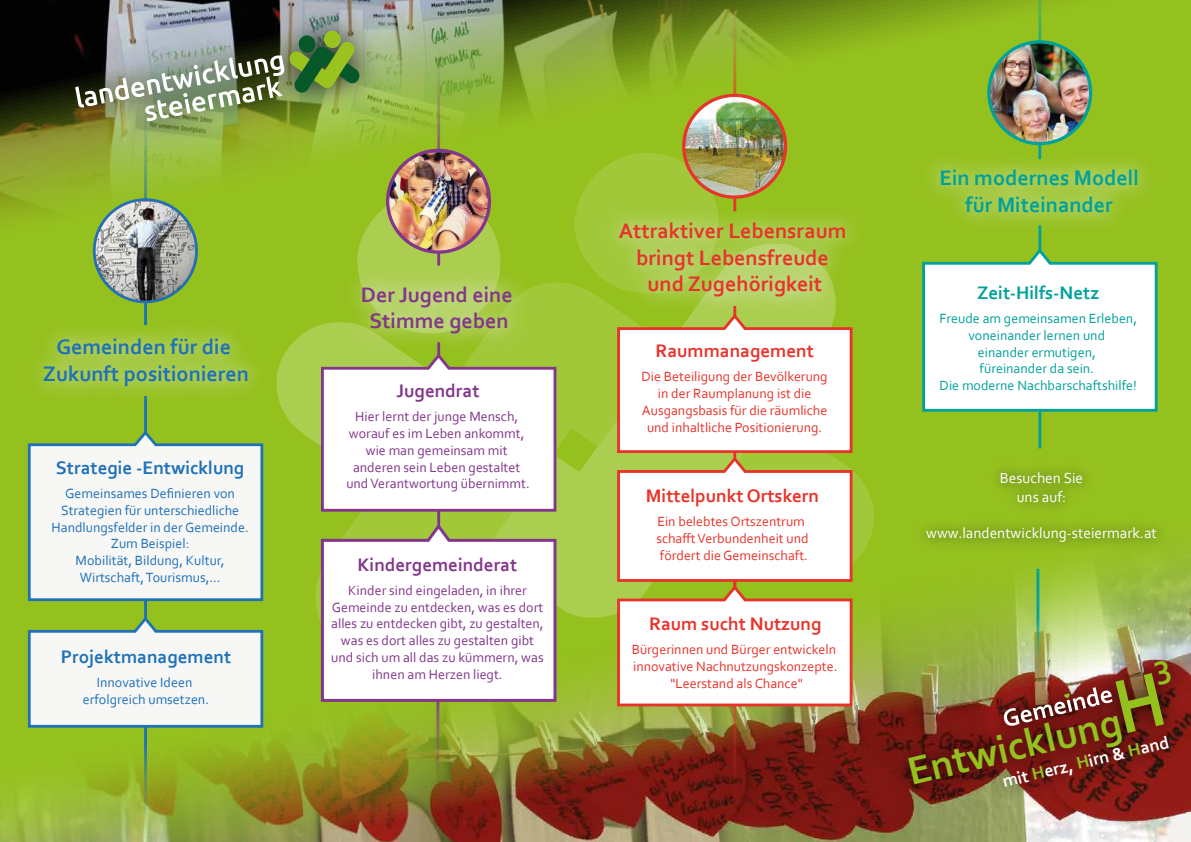
<style>
.page{position:relative;width:1191px;height:842px;background:#fff}
.page>*{position:absolute;margin:0;border:0;box-sizing:border-box;transform-origin:0 0}
.t1{font:700 40.8px "Corbel";color:#95c11f}
.t2{font:700 22px/26.4px "Corbel";color:#e7342b;text-align:center}
.t3{font:700 22px/26.4px "Corbel";color:#1f71b8;text-align:center}
.t4{font:700 22px/26.4px "Corbel";color:#00a19b;text-align:center}
.t5{font:700 22px/26.4px "Corbel";color:#83368c;text-align:center}
.t6{font:700 19px "Corbel";color:#e7342b}
.t7{font:700 19px "Corbel";color:#1f71b8}
.t8{font:700 19px "Corbel";color:#83368c}
.t9{font:700 19px "Corbel";color:#00a19b}
.t10{font:700 17.9px "Corbel";color:#fff}
.t11{font:15.3px/18.3px "Corbel";color:#fff;text-align:center}
.t12{font:14px/16.8px "Corbel";color:#83368c;text-align:center}
.t13{font:14px/16.8px "Corbel";color:#e7342b;text-align:center}
.t14{font:14px/16.8px "Corbel";color:#1f71b8;text-align:center}
.t15{font:14px/16.8px "Corbel";color:#00a19b;text-align:center}
.s1{color:#95c11f}
</style>
<div class="page">
<img style="left:0;top:0;width:1191px;height:842px">
<svg style="left:315px;top:513px;width:300px;height:144px;background:#98c226"></svg>
<svg style="left:482px;top:242px;width:133px;height:377px;background:#a5ca41"></svg>
<svg style="left:574px;top:153px;width:144px;height:140px;background:#9fc231"></svg>
<hr style="left:144px;top:79px;width:3px;height:246px;background:#fff">
<hr style="left:437px;top:29px;width:3px;height:237px;background:#fff">
<hr style="left:733px;top:0;width:3px;height:211px;background:#fff">
<hr style="left:1038px;top:0;width:3px;height:159px;background:#fff">
<hr style="left:1038px;top:225px;width:3px;height:223px;background:#00a19b">
<hr style="left:1036px;top:569px;width:3px;height:118px;background:#fff">
<hr style="left:733px;top:562px;width:3px;height:266px;background:#fff">
<hr style="left:436px;top:612px;width:3px;height:206px;background:#fff">
<hr style="left:437px;top:342px;width:3px;height:279px;background:#83368c">
<hr style="left:144px;top:396px;width:3px;height:313px;background:#1f71b8">
<hr style="left:144px;top:681px;width:3px;height:160px;background:#fff">
<img style="left:685px;top:96px;width:99px;height:100px;border-radius:50px">
<div style="left:987px;top:40px;width:105px;height:105px;border:3px solid #00a19b;border-radius:50%"></div>
<img style="left:990px;top:43px;width:99px;height:99px;border-radius:50px">
<img style="left:389px;top:152px;width:99px;height:37px">
<div style="left:93px;top:198px;width:105px;height:105px;border:3px solid #1f71b8;border-radius:50%"></div>
<img style="left:96px;top:201px;width:99px;height:99px">
<svg style="left:276px;top:189px;width:282px;height:324px"></svg>
<svg style="left:319px;top:521px;width:239px;height:182px"></svg>
<svg style="left:615px;top:322px;width:259px;height:386px"></svg>
<svg style="left:920px;top:246px;width:239px;height:167px"></svg>
<svg style="left:26px;top:428px;width:239px;height:174px"></svg>
<svg style="left:26px;top:614px;width:239px;height:115px"></svg>
<img style="left:909px;top:454px;width:265px;height:123px">
<img style="left:335px;top:258px;width:208px;height:101px">
<img style="left:17px;top:310px;width:257px;height:102px">
<img style="left:593px;top:195px;width:283px;height:127px">
<img style="left:914px;top:142px;width:250px;height:101px">
<img style="left:878px;top:622px;width:313px;height:198px">
<img style="left:38px;top:0;width:358px;height:158px">
<img style="left:75px;top:31px;width:284px;height:90px">
<img style="left:1004px;top:659px;width:168px;height:74px">
<h2 class="t3" style="left:43px;top:333px;width:208px">Gemeinden für die<br>Zukunft positionieren</h2>
<h3 class="t7" style="left:56px;top:456px;width:190px">Strategie -Entwicklung</h3>
<p class="t14" style="left:51px;top:485px;width:199px">Gemeinsames Definieren von<br>Strategien für unterschiedliche<br>Handlungsfelder in der Gemeinde.<br>Zum Beispiel:<br>Mobilität, Bildung, Kultur,<br>Wirtschaft, Tourismus,…</p>
<h3 class="t7" style="left:61px;top:645px;width:172px">Projektmanagement</h3>
<p class="t14" style="left:83px;top:673px;width:128px">Innovative Ideen erfolgreich umsetzen.</p>
<h2 class="t5" style="left:361px;top:281px;width:153px">Der Jugend eine<br>Stimme geben</h2>
<h3 class="t8" style="left:396px;top:379px;width:84px">Jugendrat</h3>
<p class="t12" style="left:346px;top:408px;width:185px">Hier lernt der junge Mensch, worauf es im Leben ankommt, wie man gemeinsam mit anderen sein Leben gestaltet und Verantwortung übernimmt.</p>
<h3 class="t8" style="left:358px;top:553px;width:161px">Kindergemeinderat</h3>
<p class="t12" style="left:331px;top:581px;width:214px">Kinder sind eingeladen, in ihrer<br>Gemeinde zu entdecken, was es dort alles zu entdecken gibt, zu gestalten, was es dort alles zu gestalten gibt und sich um all das zu kümmern, was ihnen am Herzen liegt.</p>
<h2 class="t2" style="left:618px;top:217px;width:229px">Attraktiver Lebensraum bringt Lebensfreude und Zugehörigkeit</h2>
<h3 class="t6" style="left:655px;top:339px;width:160px">Raummanagement</h3>
<p class="t13" style="left:641px;top:368px;width:188px">Die Beteiligung der Bevölkerung in der Raumplanung ist die<br>Ausgangsbasis für die räumliche und inhaltliche Positionierung.</p>
<h3 class="t6" style="left:646px;top:484px;width:175px">Mittelpunkt Ortskern</h3>
<p class="t13" style="left:656px;top:513px;width:154px;text-align:left">Ein belebtes Ortszentrum schafft Verbundenheit und fördert die Gemeinschaft.</p>
<h3 class="t6" style="left:649px;top:612px;width:174px">Raum sucht Nutzung</h3>
<p class="t13" style="left:631px;top:641px;width:207px">Bürgerinnen und Bürger entwickeln innovative Nachnutzungskonzepte. "Leerstand als Chance"</p>
<h2 class="t4" style="left:939px;top:164px;width:201px">Ein modernes Modell für Miteinander</h2>
<h3 class="t9" style="left:977px;top:281px;width:124px">Zeit-Hilfs-Netz</h3>
<p class="t15" style="left:939px;top:310px;width:199px">Freude am gemeinsamen Erleben, voneinander lernen und<br>einander ermutigen,<br>füreinander da sein.<br>Die moderne Nachbarschaftshilfe!</p>
<p class="t11" style="left:999px;top:469px;width:85px">Besuchen Sie uns auf:</p>
<p class="t11" style="left:926px;top:524px;width:232px">www.landentwicklung-steiermark.at</p>
<h1 class="t1" style="left:902px;top:746px;width:220px;rotate:-13deg">Entwicklung</h1>
<p class="t10" style="left:1000px;top:770px;width:172px;rotate:-13deg">mit <span class="s1">H</span>erz, <span class="s1">H</span>irn &amp; <span class="s1">H</span>and</p>
</div>
